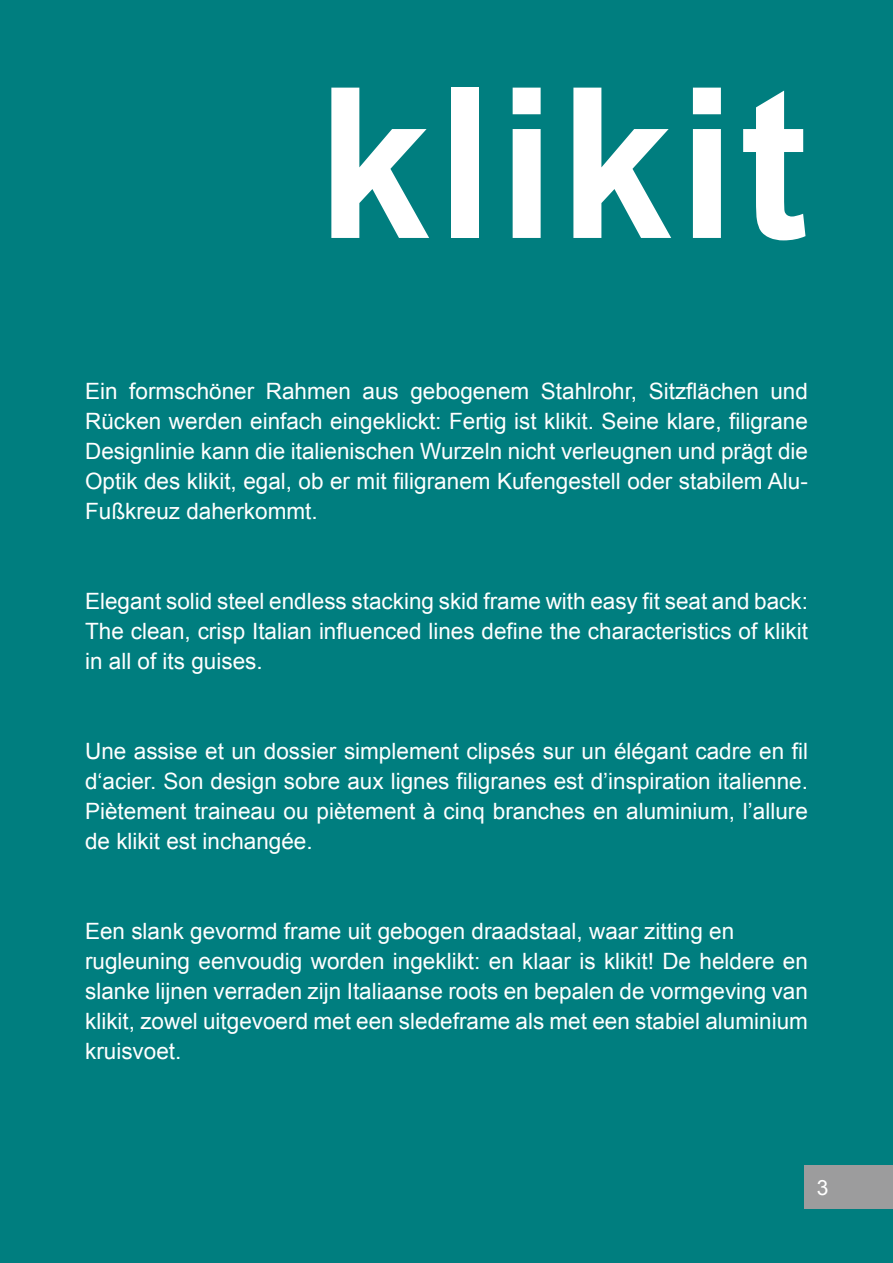
<style>
.page{position:relative;width:893px;height:1263px;background:#fff}
.page>*{position:absolute;margin:0;border:0;box-sizing:border-box;transform-origin:0 0}
.t1{font:700 210px "Arial";letter-spacing:.025em;color:#fff}
.t2{font:22.5px/30px "Arial";color:#fff;text-align:justify}
.t3{font:21px "Arial";color:#fff}
.t4{font:700 16.5px "Arial";color:#fff}
</style>
<div class="page">
<div style="left:1px;top:0;width:892px;height:1263px;background:#007e7f"></div>
<div style="left:804px;top:1165px;width:89px;height:44px;background:#9c9c9d"></div>
<h1 class="t1" style="left:318px;top:24px;width:492px">klikit</h1>
<p class="t2" style="left:85px;top:377px;width:724px">Ein formschöner Rahmen aus gebogenem Stahlrohr, Sitzflächen und Rücken werden einfach eingeklickt: Fertig ist klikit. Seine klare, filigrane Designlinie kann die italienischen Wurzeln nicht verleugnen und prägt die Optik des klikit, egal, ob er mit filigranem Kufengestell oder stabilem Alu-Fußkreuz daherkommt.</p>
<p class="t2" style="left:85px;top:587px;width:724px">Elegant solid steel endless stacking skid frame with easy fit seat and back:<br>The clean, crisp Italian influenced lines define the characteristics of klikit in all of its guises.</p>
<p class="t2" style="left:85px;top:737px;width:724px">Une assise et un dossier simplement clipsés sur un élégant cadre en fil d‘acier. Son design sobre aux lignes filigranes est d’inspiration italienne.<br>Piètement traineau ou piètement à cinq branches en aluminium, l’allure de klikit est inchangée.</p>
<p class="t2" style="left:85px;top:917px;width:724px;text-align:left">Een slank gevormd frame uit gebogen draadstaal, waar zitting en rugleuning eenvoudig worden ingeklikt: en klaar is klikit! De heldere en slanke lijnen verraden zijn Italiaanse roots en bepalen de vormgeving van klikit, zowel uitgevoerd met een sledeframe als met een stabiel aluminium kruisvoet.</p>
<p class="t3" style="left:817px;top:1173px;width:13px">3</p>
<p class="t4" style="left:819px;top:1182px;width:11px">3</p>
</div>
